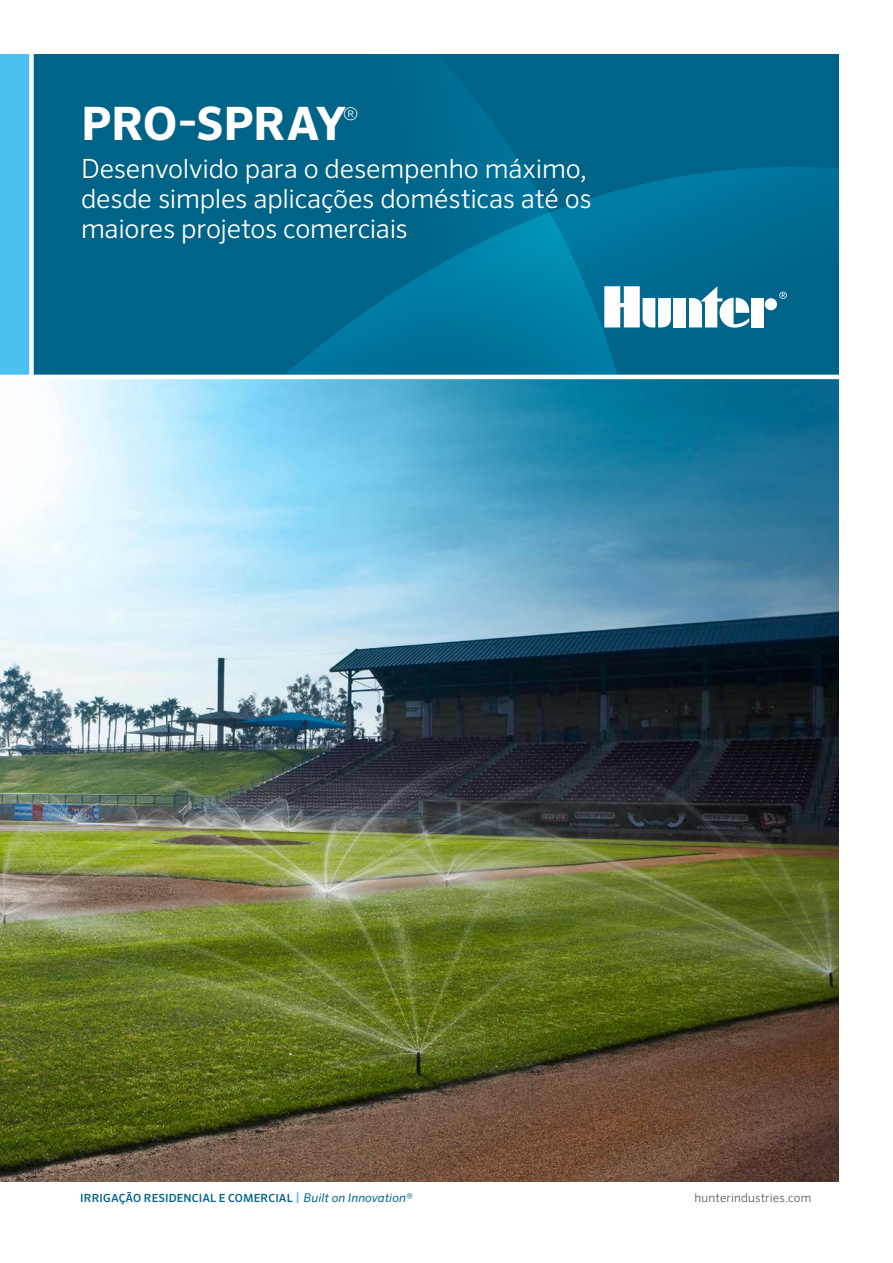
<style>
.page{position:relative;width:893px;height:1263px;background:#fff}
.page>*{position:absolute;margin:0;border:0;box-sizing:border-box;transform-origin:0 0}
.t1{font:700 46.05px "Sero Pro";letter-spacing:-.01em;color:#fff}
.t2{font:300 26.4px/30px "Sero Pro";letter-spacing:-.01em;color:#fff}
.t3{font:300 12px "Sero Pro";letter-spacing:.01em;color:#58595b}
.t4{font:500 11.25px "Sero Pro";letter-spacing:.01em;color:#006488}
.s1{font-size:12px;color:#4cc0ef}
.s2{font-weight:400;font-style:italic;font-size:12px}
</style>
<div class="page">
<img style="left:0;top:379px;width:839px;height:803px">
<div style="left:32px;top:54px;width:807px;height:323px;background:#006488"></div>
<svg style="left:140px;top:167px;width:699px;height:208px"></svg>
<svg style="left:161px;top:64px;width:511px;height:311px"></svg>
<div style="left:0;top:54px;width:31px;height:323px;background:#4cc0ef"></div>
<div style="left:29px;top:54px;width:5px;height:323px;background:#fff"></div>
<hr style="left:0;top:375px;width:866px;height:4px;background:#fff">
<svg style="left:779px;top:292px;width:8px;height:7px"></svg>
<div style="left:673px;top:298px;width:13px;height:29px;background:#fff"></div>
<div style="left:765px;top:298px;width:12px;height:12px;background:#fff;border-radius:50%"></div>
<div style="left:751px;top:298px;width:13px;height:29px;background:#fff"></div>
<svg style="left:689px;top:286px;width:61px;height:42px"></svg>
<svg style="left:604px;top:286px;width:67px;height:42px"></svg>
<h1 class="t1" style="left:81px;top:95px;width:279px">PRO-SPRAY<sup>®</sup></h1>
<p class="t2" style="left:81px;top:154px;width:512px">Desenvolvido para o desempenho máximo, desde simples aplicações domésticas até os maiores projetos comerciais</p>
<p class="t4" style="left:80px;top:1191px;width:333px">IRRIGAÇÃO RESIDENCIAL E COMERCIAL <span class="s1">|</span> <span class="s2">Built on Innovation®</span></p>
<p class="t3" style="left:695px;top:1190px;width:118px">hunterindustries.com</p>
</div>
